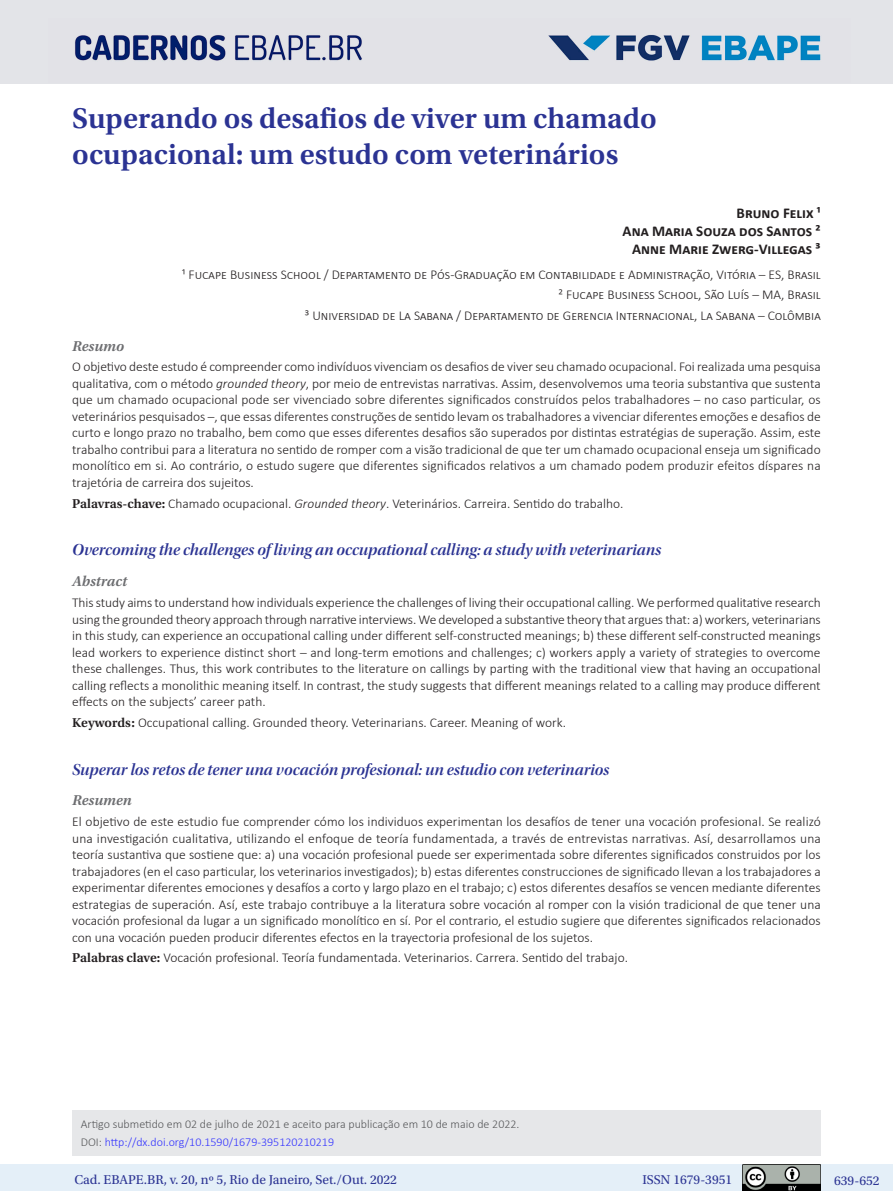
<style>
.page{position:relative;width:893px;height:1191px;background:#fff}
.page>*{position:absolute;margin:0;border:0;box-sizing:border-box;transform-origin:0 0}
._01_título_PT{font:600 30px/36px "Utopia Std";color:#2b3393}
._03_3_1_título_IN{font:16.5px "Utopia Std Semibold Disp It";color:#2b3393}
._02_autores{font:700 15px "Calibri";color:#231f20}
._03_0_titulo_resumo{font:italic 600 15px "Utopia Std";color:#6c6d70}
._03_1_1_resumo_PT{font:300 13.5px/16.5px "Calibri";color:#231f20;text-align:justify}
._03_3_2_resumo_IN{font:300 13.5px/16.5px "Calibri";color:#231f20;text-align:justify}
._02_autores_-_tit{font:300 13.5px "Calibri";color:#231f20}
._03_1_2_Keywords{font:300 13.5px "Calibri";color:#231f20}
._03_1_2_palavras-cha{font:300 13.5px "Calibri";color:#231f20}
.t1{font:13.5px "Utopia Std";color:#2b3393}
._06_3_nota_de_rodape{font:300 12px "Calibri";color:#57585a}
._06_3_nota_de_rodape-2{font:300 12px "Calibri";color:#33f}
.s1{font-style:italic}
.s2{font-family:"Utopia Std";font-weight:600}
.s3{color:#57585a}
</style>
<div class="page">
<div style="left:0;top:1164px;width:893px;height:27px;background:#e4eff8"></div>
<img style="left:743px;top:1164px;width:78px;height:27px">
<div style="left:0;top:0;width:893px;height:84px;background:#e3e4e8"></div>
<img style="left:74px;top:34px;width:747px;height:27px">
<div style="left:72px;top:1110px;width:749px;height:45px;background:#e6e7e9"></div>
<p class="_01_título_PT" style="left:72px;top:101px;width:586px">Superando os desafios de viver um chamado ocupacional: um estudo com veterinários</p>
<p class="_02_autores" style="left:737px;top:203px;width:86px">Bruno Felix ¹</p>
<p class="_02_autores" style="left:623px;top:221px;width:200px">Ana Maria Souza dos Santos ²</p>
<p class="_02_autores" style="left:632px;top:239px;width:190px">Anne Marie Zwerg-Villegas ³</p>
<p class="_02_autores_-_tit" style="left:182px;top:266px;width:640px">¹ Fucape Business School / Departamento de Pós-Graduação em Contabilidade e Administração, Vitória – ES, Brasil</p>
<p class="_02_autores_-_tit" style="left:558px;top:286px;width:264px">² Fucape Business School, São Luís – MA, Brasil</p>
<p class="_02_autores_-_tit" style="left:305px;top:307px;width:517px">³ Universidad de La Sabana / Departamento de Gerencia Internacional, La Sabana – Colômbia</p>
<p class="_03_0_titulo_resumo" style="left:72px;top:337px;width:53px">Resumo</p>
<p class="_03_1_1_resumo_PT" style="left:72px;top:358px;width:750px">O objetivo deste estudo é compreender como indivíduos vivenciam os desafios de viver seu chamado ocupacional. Foi realizada uma pesquisa qualitativa, com o método <span class="s1">grounded theory</span>, por meio de entrevistas narrativas. Assim, desenvolvemos uma teoria substantiva que sustenta que um chamado ocupacional pode ser vivenciado sobre diferentes significados construídos pelos trabalhadores – no caso particular, os veterinários pesquisados –, que essas diferentes construções de sentido levam os trabalhadores a vivenciar diferentes emoções e desafios de curto e longo prazo no trabalho, bem como que esses diferentes desafios são superados por distintas estratégias de superação. Assim, este trabalho contribui para a literatura no sentido de romper com a visão tradicional de que ter um chamado ocupacional enseja um significado monolítico em si. Ao contrário, o estudo sugere que diferentes significados relativos a um chamado podem produzir efeitos díspares na trajetória de carreira dos sujeitos.</p>
<p class="_03_1_2_Keywords" style="left:72px;top:495px;width:553px"><span class="s2">Palavras-chave:</span> Chamado ocupacional. <span class="s1">Grounded theory</span>. Veterinários. Carreira. Sentido do trabalho.</p>
<p class="_03_3_1_título_IN" style="left:72px;top:541px;width:591px">Overcoming the challenges of living an occupational calling: a study with veterinarians</p>
<p class="_03_0_titulo_resumo" style="left:72px;top:573px;width:57px">Abstract</p>
<p class="_03_3_2_resumo_IN" style="left:72px;top:594px;width:750px">This study aims to understand how individuals experience the challenges of living their occupational calling. We performed qualitative research using the grounded theory approach through narrative interviews. We developed a substantive theory that argues that: a) workers, veterinarians in this study, can experience an occupational calling under different self-constructed meanings; b) these different self-constructed meanings lead workers to experience distinct short – and long-term emotions and challenges; c) workers apply a variety of strategies to overcome these challenges. Thus, this work contributes to the literature on callings by parting with the traditional view that having an occupational calling reflects a monolithic meaning itself. In contrast, the study suggests that different meanings related to a calling may produce different effects on the subjects’ career path.</p>
<p class="_03_1_2_Keywords" style="left:72px;top:714px;width:495px"><span class="s2">Keywords:</span> Occupational calling. Grounded theory. Veterinarians. Career. Meaning of work.</p>
<p class="_03_3_1_título_IN" style="left:72px;top:760px;width:538px">Superar los retos de tener una vocación profesional: un estudio con veterinarios</p>
<p class="_03_0_titulo_resumo" style="left:72px;top:792px;width:61px">Resumen</p>
<p class="_03_1_1_resumo_PT" style="left:72px;top:813px;width:750px">El objetivo de este estudio fue comprender cómo los individuos experimentan los desafíos de tener una vocación profesional. Se realizó una investigación cualitativa, utilizando el enfoque de teoría fundamentada, a través de entrevistas narrativas. Así, desarrollamos una teoría sustantiva que sostiene que: a) una vocación profesional puede ser experimentada sobre diferentes significados construidos por los trabajadores (en el caso particular, los veterinarios investigados); b) estas diferentes construcciones de significado llevan a los trabajadores a experimentar diferentes emociones y desafíos a corto y largo plazo en el trabajo; c) estos diferentes desafíos se vencen mediante diferentes estrategias de superación. Así, este trabajo contribuye a la literatura sobre vocación al romper con la visión tradicional de que tener una vocación profesional da lugar a un significado monolítico en sí. Por el contrario, el estudio sugiere que diferentes significados relacionados con una vocación pueden producir diferentes efectos en la trayectoria profesional de los sujetos.</p>
<p class="_03_1_2_palavras-cha" style="left:72px;top:949px;width:557px"><span class="s2">Palabras clave:</span> Vocación profesional. Teoría fundamentada. Veterinarios. Carrera. Sentido del trabajo.</p>
<p class="_06_3_nota_de_rodape" style="left:81px;top:1116px;width:440px">Artigo submetido em 02 de julho de 2021 e aceito para publicação em 10 de maio de 2022.</p>
<p class="_06_3_nota_de_rodape-2" style="left:81px;top:1134px;width:255px"><span class="s3">DOI:</span> http://dx.doi.org/10.1590/1679-395120210219</p>
<p class="t1" style="left:74px;top:1172px;width:324px">Cad. EBAPE.BR, v. 20, nº 5, Rio de Janeiro, Set./Out. 2022</p>
<p class="t1" style="left:642px;top:1172px;width:91px">ISSN 1679-3951</p>
<p class="t1" style="left:834px;top:1173px;width:47px">639-652</p>
</div>
